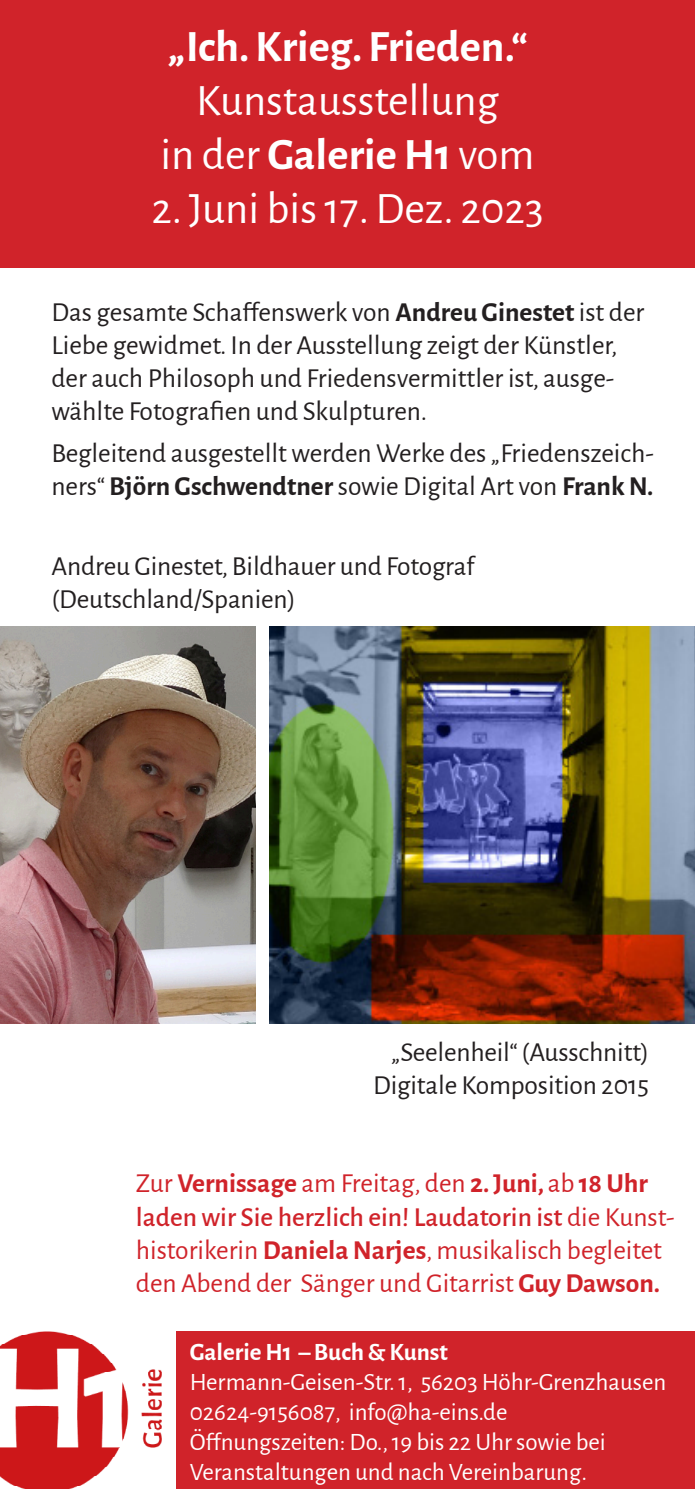
<style>
.page{position:relative;width:695px;height:1489px;background:#fff}
.page>*{position:absolute;margin:0;border:0;box-sizing:border-box;transform-origin:0 0}
.t1{font:45px/54px "Alegreya Sans";color:#fff;text-align:center}
.t2{font:700 45px "Alegreya Sans";color:#fff}
.t3{font:27.5px/33px "Alegreya Sans";color:#231f20}
.t4{font:27.5px/33px "Alegreya Sans";color:#d0232a}
.t5{font:25px/30px "Alegreya Sans";color:#fff}
.t6{font:700 25px "Alegreya Sans";color:#fff}
.s1{font-weight:700}
.s2{font-weight:500}
</style>
<div class="page">
<div style="left:176px;top:1331px;width:518px;height:157px;background:#d0232a"></div>
<div style="left:0;top:0;width:694px;height:268px;background:#d0232a"></div>
<img style="left:0;top:1331px;width:162px;height:157px">
<img style="left:0;top:626px;width:255px;height:397px">
<img style="left:269px;top:626px;width:425px;height:397px">
<h1 class="t2" style="left:168px;top:13px;width:361px">„Ich. Krieg. Frieden.“</h1>
<h1 class="t1" style="left:160px;top:71px;width:375px">Kunstausstellung<br>in der <span class="s1">Galerie H1</span> vom</h1>
<h1 class="t1" style="left:151px;top:179px;width:393px">2. Juni bis 17. Dez. 2023</h1>
<p class="t3" style="left:51px;top:294px;width:594px">Das gesamte Schaffenswerk von <span class="s1">Andreu Ginestet</span> ist der Liebe gewidmet. In der Ausstellung zeigt der Künstler, der auch Philosoph und Friedensvermittler ist, ausge&shy;wählte Fotografien und Skulpturen.</p>
<p class="t3" style="left:51px;top:435px;width:603px">Begleitend ausgestellt werden Werke des „Friedenszeich&shy;ners“ <span class="s1">Björn Gschwendtner</span> sowie Digital Art von <span class="s1">Frank N.</span></p>
<p class="t3" style="left:51px;top:548px;width:424px">Andreu Ginestet, Bildhauer und Fotograf (Deutschland/Spanien)</p>
<p class="t3" style="left:373px;top:1034px;width:277px;text-align:right">„Seelenheil“ (Ausschnitt)<br>Digitale Komposition 2015</p>
<p class="t4" style="left:136px;top:1165px;width:540px">Zur <span class="s1">Vernissage</span> am Freitag, den <span class="s1">2. Juni,</span> ab <span class="s1">18 Uhr </span><span class="s2">laden wir Sie herzlich ein! Laudatorin ist</span> die Kunst&shy;historikerin <span class="s1">Daniela Narjes</span>, musikalisch begleitet den Abend der Sänger und Gitarrist <span class="s1">Guy Dawson.</span></p>
<p class="t6" style="left:190px;top:1333px;width:260px">Galerie H1 – Buch &amp; Kunst</p>
<p class="t5" style="left:190px;top:1365px;width:478px">Hermann-Geisen-Str. 1, 56203 Höhr-Grenzhausen 02624-9156087, info@ha-eins.de Öffnungszeiten: Do., 19 bis 22 Uhr sowie bei Veranstaltungen und nach Vereinbarung.</p>
</div>
